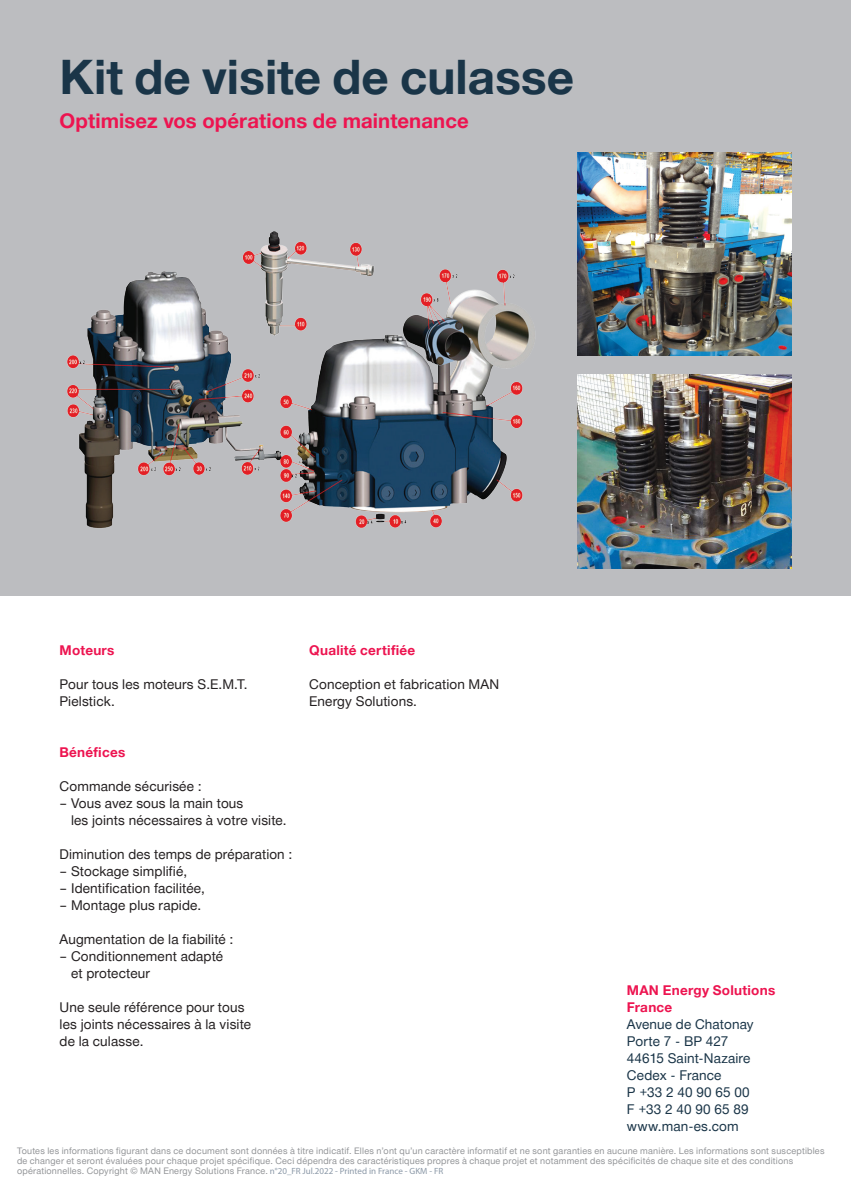
<style>
.page{position:relative;width:851px;height:1191px;background:#fff}
.page>*{position:absolute;margin:0;border:0;box-sizing:border-box;transform-origin:0 0}
.A4_12_Headline_3{font:700 47.55px "Man Global";color:#1a3548}
.A4_20_Teaser_text{font:700 20.25px "Man Global";letter-spacing:.005em;color:#ed1450}
.A4_21_Copy{font:13.5px/17px "Man Global";letter-spacing:.01em;color:#231f20}
.A4_21_Copy-2{font:13.5px/17px "Man Global";letter-spacing:.01em;color:#1a3548}
.A4_14_Headline_5{font:700 13.5px "Man Global";letter-spacing:.02em;color:#ed1450}
.A4_21_Copy-3{font:700 13.5px/17px "Man Global";letter-spacing:.02em;color:#ed1450}
.A4_22_Small_text{font:9px/10.2px "Man Global";letter-spacing:.025em;color:#939598}
.s1{font-family:"Myriad Pro";color:#8c99a8}
</style>
<div class="page">
<div style="left:0;top:0;width:850px;height:595px;background:#bcbdc0"></div>
<img style="left:67px;top:231px;width:462px;height:297px">
<img style="left:577px;top:152px;width:214px;height:204px">
<img style="left:577px;top:374px;width:214px;height:194px">
<p class="A4_12_Headline_3" style="left:60px;top:49px;width:516px">Kit de visite de culasse</p>
<p class="A4_20_Teaser_text" style="left:60px;top:109px;width:410px">Optimisez vos opérations de maintenance</p>
<p class="A4_14_Headline_5" style="left:60px;top:642px;width:56px">Moteurs</p>
<p class="A4_21_Copy" style="left:60px;top:676px;width:189px">Pour tous les moteurs S.E.M.T.<br>Pielstick.</p>
<p class="A4_14_Headline_5" style="left:60px;top:744px;width:67px">Bénéfices</p>
<p class="A4_21_Copy" style="left:60px;top:778px;width:143px">Commande sécurisée :</p>
<p class="A4_21_Copy" style="left:71px;top:795px;width:217px;text-indent:-11px">– Vous avez sous la main tous<br>les joints nécessaires à votre visite.</p>
<p class="A4_21_Copy" style="left:60px;top:846px;width:234px">Diminution des temps de préparation :</p>
<p class="A4_21_Copy" style="left:60px;top:863px;width:129px">– Stockage simplifié,</p>
<p class="A4_21_Copy" style="left:60px;top:880px;width:147px">– Identification facilitée,</p>
<p class="A4_21_Copy" style="left:60px;top:897px;width:143px">– Montage plus rapide.</p>
<p class="A4_21_Copy" style="left:60px;top:931px;width:175px">Augmentation de la fiabilité :</p>
<p class="A4_21_Copy" style="left:71px;top:948px;width:153px;text-indent:-11px">– Conditionnement adapté et protecteur</p>
<p class="A4_21_Copy" style="left:60px;top:999px;width:193px">Une seule référence pour tous les joints nécessaires à la visite de la culasse.</p>
<p class="A4_14_Headline_5" style="left:309px;top:642px;width:108px">Qualité certifiée</p>
<p class="A4_21_Copy" style="left:309px;top:676px;width:192px">Conception et fabrication MAN<br>Energy Solutions.</p>
<p class="A4_21_Copy-3" style="left:626px;top:982px;width:150px">MAN Energy Solutions<br>France</p>
<p class="A4_21_Copy-2" style="left:626px;top:1016px;width:128px">Avenue de Chatonay<br>Porte 7 - BP 427<br>44615 Saint-Nazaire<br>Cedex - France</p>
<p class="A4_21_Copy-2" style="left:626px;top:1084px;width:124px">P +33 2 40 90 65 00<br>F +33 2 40 90 65 89</p>
<p class="A4_21_Copy-2" style="left:626px;top:1118px;width:113px">www.man-es.com</p>
<p class="A4_22_Small_text" style="left:17px;top:1145px;width:808px">Toutes les informations figurant dans ce document sont données à titre indicatif. Elles n’ont qu’un caractère informatif et ne sont garanties en aucune manière. Les informations sont susceptibles de changer et seront évaluées pour chaque projet spécifique. Ceci dépendra des caractéristiques propres à chaque projet et notamment des spécificités de chaque site et des conditions opérationnelles. Copyright © MAN Energy Solutions France. <span class="s1">n°20_FR Jul.2022 - Printed in France - GKM - FR</span></p>
</div>
